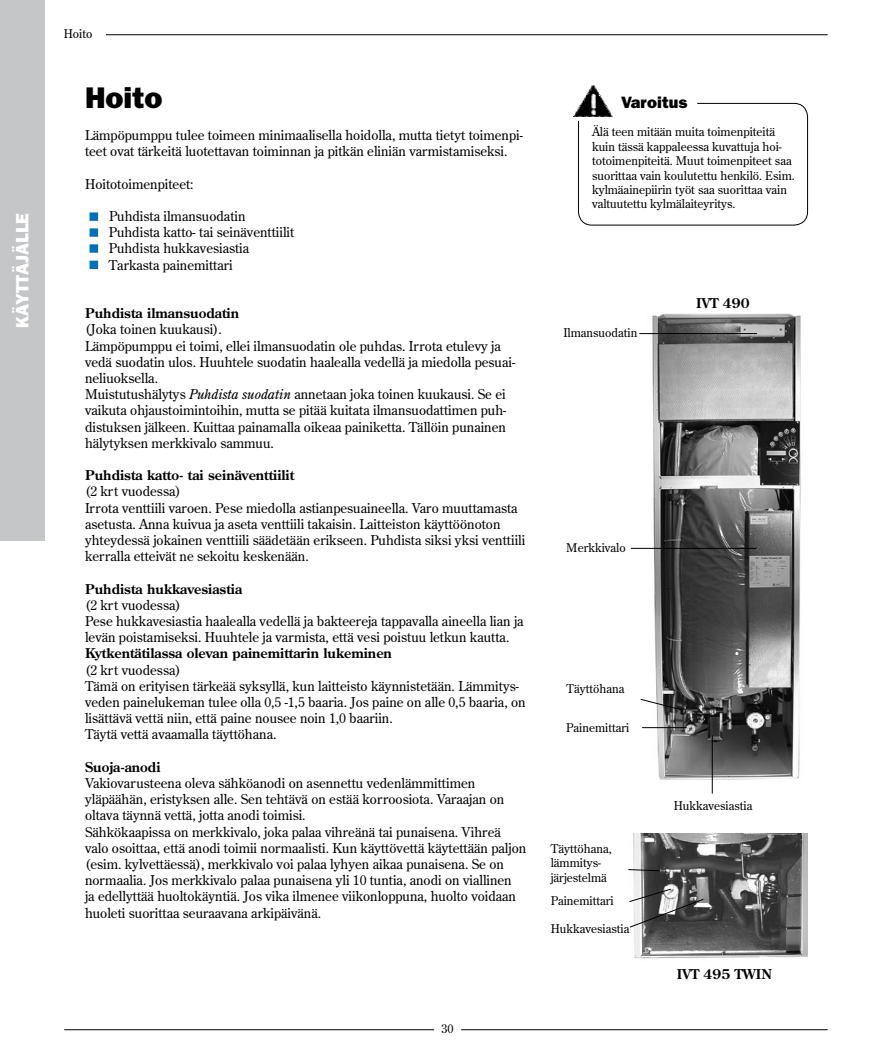
<style>
.page{position:relative;width:893px;height:1063px;background:#fff}
.page>*{position:absolute;margin:0;border:0;box-sizing:border-box;transform-origin:0 0}
.t1{font:800 30px "Franklin Gothic";color:#000}
.t2{font:800 18px "Franklin Gothic";color:#fff}
.t3{font:800 16.5px "Franklin Gothic";color:#000}
.t4{font:13.5px/16.2px "Century Old Style";color:#000}
.t5{font:700 13.5px "Century Old Style";color:#000}
.t6{font:12px/14.4px "Century Old Style";color:#000}
.s1{font-style:italic}
</style>
<div class="page">
<hr style="left:64px;top:34px;width:764px;height:1px;background:#000">
<hr style="left:64px;top:1029px;width:764px;height:1px;background:#000">
<div style="left:434px;top:1027px;width:27px;height:11px;border:2px solid #fff"></div>
<div style="left:0;top:0;width:45px;height:541px;background:#c5c6c8"></div>
<img style="left:633px;top:834px;width:175px;height:125px">
<div style="left:51px;top:25px;width:54px;height:16px;background:#fff"></div>
<img style="left:642px;top:313px;width:159px;height:472px">
<hr style="left:639px;top:333px;width:118px;height:1px;background:#000">
<div style="left:578px;top:103px;width:230px;height:122px;border:1px solid #000;border-radius:14px"></div>
<svg style="left:573px;top:102px;width:126px;height:20px"></svg>
<img style="left:574px;top:85px;width:39px;height:31px">
<hr style="left:631px;top:548px;width:126px;height:1px;background:#000">
<hr style="left:642px;top:727px;width:45px;height:1px;background:#000">
<hr style="left:712px;top:735px;width:1px;height:59px;background:#000">
<svg style="left:640px;top:698px;width:43px;height:13px"></svg>
<svg style="left:628px;top:869px;width:33px;height:3px"></svg>
<svg style="left:629px;top:888px;width:75px;height:40px"></svg>
<div style="left:90px;top:213px;width:7px;height:7px;background:#0071b9"></div>
<div style="left:90px;top:212px;width:8px;height:9px;border:2px solid #0071b9"></div>
<div style="left:90px;top:229px;width:7px;height:7px;background:#0071b9"></div>
<div style="left:90px;top:228px;width:8px;height:9px;border:2px solid #0071b9"></div>
<div style="left:90px;top:245px;width:7px;height:7px;background:#0071b9"></div>
<div style="left:90px;top:244px;width:8px;height:9px;border:2px solid #0071b9"></div>
<div style="left:90px;top:261px;width:7px;height:7px;background:#0071b9"></div>
<div style="left:90px;top:261px;width:8px;height:8px;border:2px solid #0071b9"></div>
<h2 class="t2" style="left:12px;top:328px;width:116px;rotate:-90deg">KÄYTTÄJÄLLE</h2>
<p class="t6" style="left:64px;top:26px;width:30px">Hoito</p>
<h1 class="t1" style="left:85px;top:80px;width:79px">Hoito</h1>
<p class="t4" style="left:85px;top:127px;width:439px">Lämpöpumppu tulee toimeen minimaalisella hoidolla, mutta tietyt toimenpi&shy;teet ovat tärkeitä luotettavan toiminnan ja pitkän eliniän varmistamiseksi.</p>
<p class="t4" style="left:85px;top:175px;width:110px">Hoitotoimenpiteet:</p>
<p class="t4" style="left:109px;top:208px;width:187px">Puhdista ilmansuodatin<br>Puhdista katto- tai seinäventtiilit<br>Puhdista hukkavesiastia<br>Tarkasta painemittari</p>
<p class="t5" style="left:85px;top:304px;width:155px">Puhdista ilmansuodatin</p>
<p class="t4" style="left:85px;top:321px;width:432px">(Joka toinen kuukausi).<br>Lämpöpumppu ei toimi, ellei ilmansuodatin ole puhdas. Irrota etulevy ja vedä suodatin ulos. Huuhtele suodatin haalealla vedellä ja miedolla pesuai&shy;neliuoksella.<br>Muistutushälytys <span class="s1">Puhdista suodatin</span> annetaan joka toinen kuukausi. Se ei vaikuta ohjaustoimintoihin, mutta se pitää kuitata ilmansuodattimen puh&shy;distuksen jälkeen. Kuittaa painamalla oikeaa painiketta. Tällöin punainen hälytyksen merkkivalo sammuu.</p>
<p class="t5" style="left:85px;top:466px;width:211px">Puhdista katto- tai seinäventtiilit</p>
<p class="t4" style="left:85px;top:483px;width:442px">(2 krt vuodessa)<br>Irrota venttiili varoen. Pese miedolla astianpesuaineella. Varo muuttamasta asetusta. Anna kuivua ja aseta venttiili takaisin. Laitteiston käyttöönoton yhteydessä jokainen venttiili säädetään erikseen. Puhdista siksi yksi venttiili kerralla etteivät ne sekoitu keskenään.</p>
<p class="t5" style="left:85px;top:580px;width:159px">Puhdista hukkavesiastia</p>
<p class="t4" style="left:85px;top:597px;width:440px">(2 krt vuodessa)<br>Pese hukkavesiastia haalealla vedellä ja bakteereja tappavalla aineella lian ja levän poistamiseksi. Huuhtele ja varmista, että vesi poistuu letkun kautta.</p>
<p class="t5" style="left:85px;top:645px;width:308px">Kytkentätilassa olevan painemittarin lukeminen</p>
<p class="t4" style="left:85px;top:661px;width:442px">(2 krt vuodessa)<br>Tämä on erityisen tärkeää syksyllä, kun laitteisto käynnistetään. Lämmitys&shy;veden painelukeman tulee olla 0,5 -1,5 baaria. Jos paine on alle 0,5 baaria, on lisättävä vettä niin, että paine nousee noin 1,0 baariin.<br>Täytä vettä avaamalla täyttöhana.</p>
<p class="t5" style="left:85px;top:758px;width:77px">Suoja-anodi</p>
<p class="t4" style="left:85px;top:775px;width:443px">Vakiovarusteena oleva sähköanodi on asennettu vedenlämmittimen yläpäähän, eristyksen alle. Sen tehtävä on estää korroosiota. Varaajan on oltava täynnä vettä, jotta anodi toimisi.<br>Sähkökaapissa on merkkivalo, joka palaa vihreänä tai punaisena. Vihreä valo osoittaa, että anodi toimii normaalisti. Kun käyttövettä käytettään paljon (esim. kylvettäessä), merkkivalo voi palaa lyhyen aikaa punaisena. Se on normaalia. Jos merkkivalo palaa punaisena yli 10 tuntia, anodi on viallinen<br>ja edellyttää huoltokäyntiä. Jos vika ilmenee viikonloppuna, huolto voidaan huoleti suorittaa seuraavana arkipäivänä.</p>
<p class="t6" style="left:441px;top:1022px;width:13px">30</p>
<p class="t3" style="left:621px;top:92px;width:68px">Varoitus</p>
<p class="t6" style="left:592px;top:125px;width:204px">Älä teen mitään muita toimenpiteitä kuin tässä kappaleessa kuvattuja hoi&shy;totoimenpiteitä. Muut toimenpiteet saa suorittaa vain koulutettu henkilö. Esim. kylmäainepiirin työt saa suorittaa vain valtuutettu kylmälaiteyritys.</p>
<p class="t6" style="left:563px;top:325px;width:75px">Ilmansuodatin</p>
<p class="t5" style="left:696px;top:294px;width:55px">IVT 490</p>
<p class="t6" style="left:566px;top:541px;width:61px">Merkkivalo</p>
<p class="t6" style="left:566px;top:682px;width:59px">Täyttöhana</p>
<p class="t6" style="left:566px;top:720px;width:65px">Painemittari</p>
<p class="t6" style="left:551px;top:841px;width:62px">Täyttöhana, lämmitys&shy;järjestelmä</p>
<p class="t6" style="left:551px;top:893px;width:65px">Painemittari</p>
<p class="t6" style="left:551px;top:922px;width:80px">Hukkavesiastia</p>
<p class="t6" style="left:674px;top:798px;width:80px">Hukkavesiastia</p>
<p class="t5" style="left:677px;top:965px;width:97px">IVT 495 TWIN</p>
</div>
